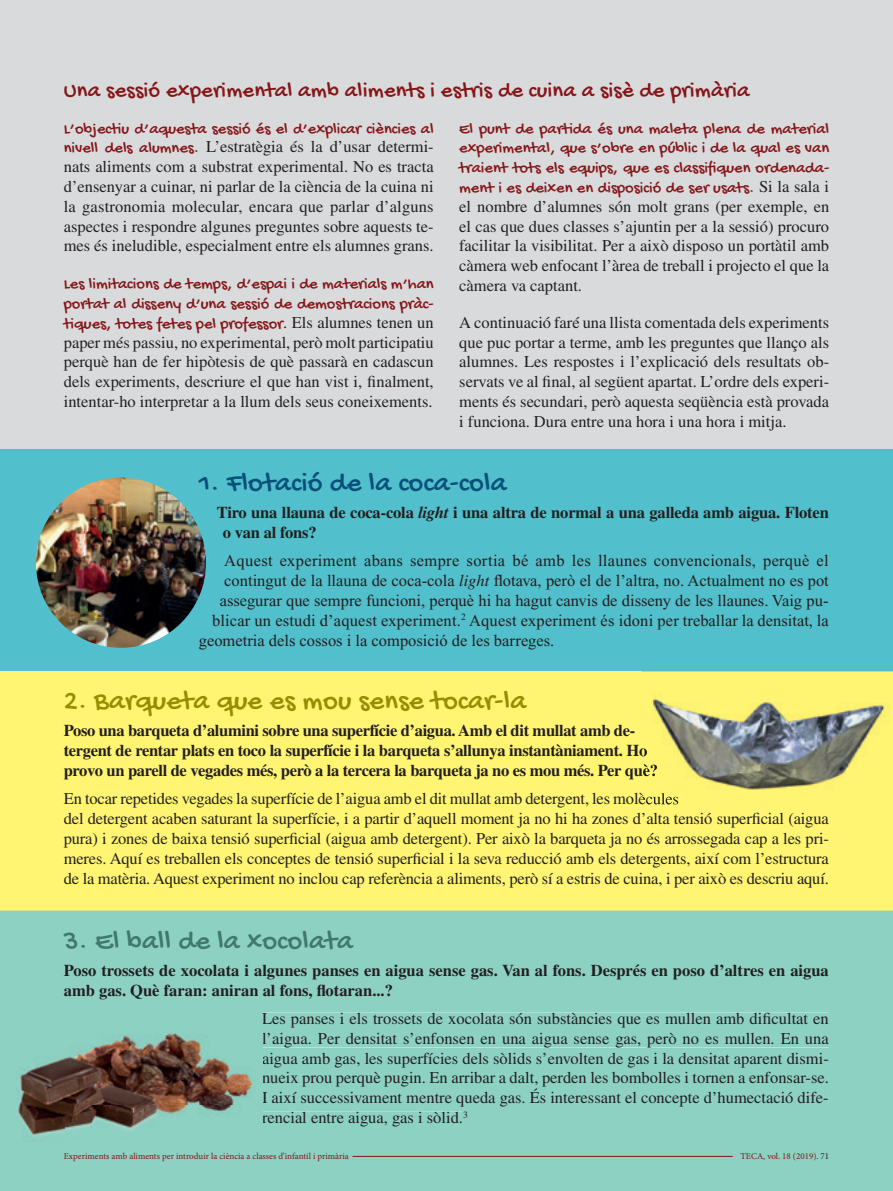
<style>
.page{position:relative;width:893px;height:1191px;background:#fff}
.page>*{position:absolute;margin:0;border:0;box-sizing:border-box;transform-origin:0 0}
.t1{font:28.5px "Gochi Hand";letter-spacing:.01em;color:#968d00}
.t2{font:28.5px "Gochi Hand";letter-spacing:.01em;color:#08507a}
.t3{font:28.5px "Gochi Hand";letter-spacing:.01em;color:#40786e}
.t4{font:22.5px "Gochi Hand";letter-spacing:.01em;color:#861518}
.t5{font:16.5px/19.8px "Times LT Std";letter-spacing:-.01em;color:#231f20;text-align:justify}
.t6{font:16.5px/19.8px "Gochi Hand";color:#861518;text-align:justify}
.t7{font:700 16.5px/19.8px "Times LT Std";letter-spacing:-.02em;color:#231f20}
.t8{font:16.5px "Times New Roman";color:#231f20}
.t9{font:700 16.5px/19.8px "Times LT Std";color:#231f20}
.t10{font:16.5px "Times New Roman";letter-spacing:.02em;color:#231f20}
.t11{font:9px "Minion Pro";color:#861518}
.s1{font-family:"Gochi Hand";color:#861518}
.s2{font-family:"Times LT Std";color:#231f20}
.s3{font-style:italic}
.s4{font-family:"Times LT Std";font-style:italic}
.s5{color:#231f20}
</style>
<div class="page">
<div style="left:0;top:448px;width:893px;height:223px;background:#51bfcc"></div>
<div style="left:0;top:671px;width:893px;height:239px;background:#fff573"></div>
<div style="left:0;top:910px;width:893px;height:281px;background:#8dd1c3"></div>
<div style="left:262px;top:1012px;width:567px;height:15px;background:#8dd1c3"></div>
<div style="left:262px;top:1032px;width:567px;height:15px;background:#8dd1c3"></div>
<div style="left:262px;top:1072px;width:567px;height:15px;background:#8dd1c3"></div>
<div style="left:262px;top:1088px;width:566px;height:18px;background:#8dd1c3"></div>
<div style="left:262px;top:1111px;width:200px;height:15px;background:#8dd1c3"></div>
<div style="left:0;top:0;width:893px;height:448px;background:#d9dadc"></div>
<img style="left:36px;top:477px;width:170px;height:171px;border-radius:85px">
<img style="left:17px;top:1023px;width:245px;height:124px">
<img style="left:642px;top:671px;width:251px;height:119px">
<img style="left:642px;top:744px;width:5px;height:15px">
<img style="left:642px;top:764px;width:15px;height:15px">
<img style="left:642px;top:793px;width:37px;height:12px">
<hr style="left:352px;top:1156px;width:381px;height:1px;background:#861518">
<h2 class="t4" style="left:64px;top:78px;width:687px">Una sessió experimental amb aliments i estris de cuina a sisè de primària</h2>
<p class="t6" style="left:64px;top:120px;width:371px">L’objectiu d’aquesta sessió és el d’explicar ciències al</p>
<p class="t5" style="left:64px;top:137px;width:371px"><span class="s1">nivell dels alumnes.</span> L’estratègia és la d’usar determi&shy;nats aliments com a substrat experimental. No es tracta d’ensenyar a cuinar, ni parlar de la ciència de la cuina ni la gastronomia molecular, encara que parlar d’alguns aspectes i respondre algunes preguntes sobre aquests te&shy;mes és ineludible, especialment entre els alumnes grans.</p>
<p class="t6" style="left:64px;top:275px;width:371px">Les limitacions de temps, d’espai i de materials m’han portat al disseny d’una sessió de demostracions pràc&shy;tiques, totes fetes pel professor<span class="s2">. Els alumnes tenen un</span></p>
<p class="t5" style="left:64px;top:332px;width:371px">paper més passiu, no experimental, però molt participatiu perquè han de fer hipòtesis de què passarà en cadascun dels experiments, descriure el que han vist i, finalment, intentar-ho interpretar a la llum dels seus coneixements.</p>
<p class="t6" style="left:459px;top:120px;width:371px">El punt de partida és una maleta plena de material experimental, que s’obre en públic i de la qual es van traient tots els equips, que es classifiquen ordenada&shy;ment i es deixen en disposició de ser usats. <span class="s2">Si la sala i</span></p>
<p class="t5" style="left:459px;top:196px;width:371px">el nombre d’alumnes són molt grans (per exemple, en el cas que dues classes s’ajuntin per a la sessió) procuro facilitar la visibilitat. Per a això disposo un portàtil amb càmera web enfocant l’àrea de treball i projecto el que la càmera va captant.</p>
<p class="t5" style="left:459px;top:312px;width:371px">A continuació faré una llista comentada dels experiments que puc portar a terme, amb les preguntes que llanço als alumnes. Les respostes i l’explicació dels resultats ob&shy;servats ve al final, al següent apartat. L’ordre dels experi&shy;ments és secundari, però aquesta seqüència està provada i funciona. Dura entre una hora i una hora i mitja.</p>
<h1 class="t2" style="left:199px;top:468px;width:309px">1. Flotació de la coca-cola</h1>
<p class="t7" style="left:223px;top:502px;width:607px;text-indent:-6px">Tiro una llauna de coca-cola <span class="s3">light</span> i una altra de normal a una galleda amb aigua. Floten o van al fons?</p>
<p class="t10" style="left:224px;top:552px;width:606px">Aquest experiment abans sempre sortia bé amb les llaunes convencionals, perquè el</p>
<p class="t8" style="left:224px;top:571px;width:606px">contingut de la llauna de coca-cola <span class="s4">light</span> flotava, però el de l’altra, no. Actualment no es pot</p>
<p class="t8" style="left:220px;top:591px;width:610px">assegurar que sempre funcioni, perquè hi ha hagut canvis de disseny de les llaunes. Vaig pu-</p>
<p class="t8" style="left:212px;top:611px;width:618px">blicar un estudi d’aquest experiment.<sup>2</sup> Aquest experiment és idoni per treballar la densitat, la</p>
<p class="t8" style="left:199px;top:631px;width:357px">geometria dels cossos i la composició de les barreges.</p>
<h1 class="t1" style="left:64px;top:686px;width:464px">2. Barqueta que es mou sense tocar-la</h1>
<p class="t7" style="left:64px;top:720px;width:596px">Poso una barqueta d’alumini sobre una superfície d’aigua. Amb el dit mullat amb de&shy;tergent de rentar plats en toco la superfície i la barqueta s’allunya instantàniament. Ho provo un parell de vegades més, però a la tercera la barqueta ja no es mou més. Per què?</p>
<p class="t5" style="left:64px;top:788px;width:767px;text-align:left">En tocar repetides vegades la superfície de l’aigua amb el dit mullat amb detergent, les molècules<br>del detergent acaben saturant la superfície, i a partir d’aquell moment ja no hi ha zones d’alta tensió superficial (aigua pura) i zones de baixa tensió superficial (aigua amb detergent). Per això la barqueta ja no és arrossegada cap a les pri&shy;meres. Aquí es treballen els conceptes de tensió superficial i la seva reducció amb els detergents, així com l’estructura de la matèria. Aquest experiment no inclou cap referència a aliments, però sí a estris de cuina, i per això es descriu aquí.</p>
<h1 class="t3" style="left:64px;top:925px;width:291px">3. El ball de la xocolata</h1>
<p class="t9" style="left:64px;top:960px;width:767px">Poso trossets de xocolata i algunes panses en aigua sense gas. Van al fons. Després en poso d’altres en aigua amb gas. Què faran: aniran al fons, flotaran...?</p>
<p class="t5" style="left:262px;top:1008px;width:568px">Les panses i els trossets de xocolata són substàncies que es mullen amb dificultat en l’aigua. Per densitat s’enfonsen en una aigua sense gas, però no es mullen. En una aigua amb gas, les superfícies dels sòlids s’envolten de gas i la densitat aparent dismi&shy;nueix prou perquè pugin. En arribar a dalt, perden les bombolles i tornen a enfonsar-se.<br>I així successivament mentre queda gas. És interessant el concepte d’humectació dife&shy;rencial entre aigua, gas i sòlid.<sup>3</sup></p>
<p class="t11" style="left:64px;top:1149px;width:287px">Experiments amb aliments per introduir la ciència a classes d’infantil i primària</p>
<p class="t11" style="left:740px;top:1149px;width:90px">TECA, vol. 18 (2019). <span class="s5">71</span></p>
</div>
